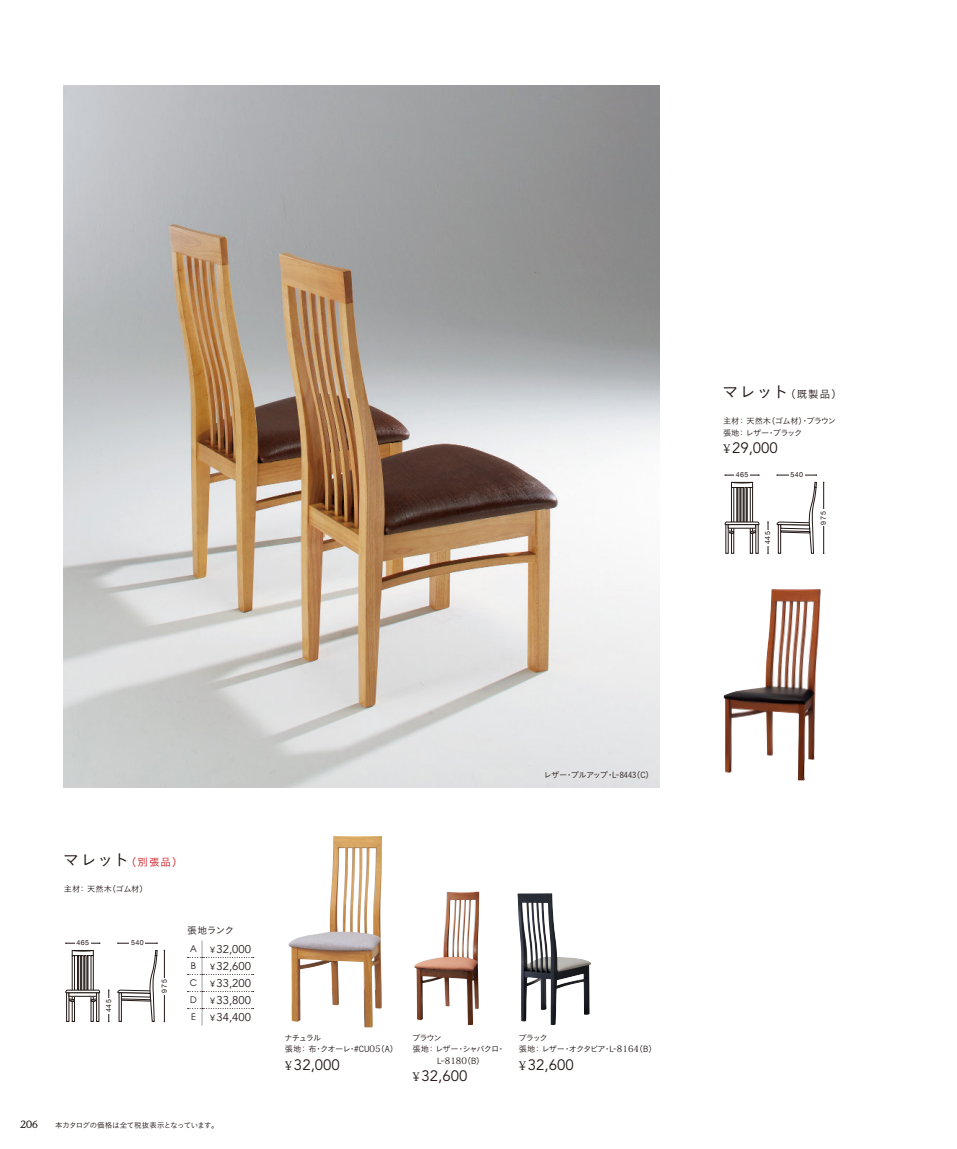
<style>
.page{position:relative;width:957px;height:1149px;background:#fff}
.page>*{position:absolute;margin:0;border:0;box-sizing:border-box;transform-origin:0 0}
.t1{font:15px "Avenir";color:#221815}
.t2{font:11.25px "Avenir";color:#221815}
.t3{font:10.5px "Koburina Go Std W3";color:#221815}
.t4{font:10.5px "Koburina Go Std W3";color:#d0121b}
.t5{font:10.5px "Stone Informal";color:#221815}
.t6{font:9.75px "Koburina Go Std W3";letter-spacing:-.055em;color:#221815}
.t7{font:9px "Avant Garde";color:#221815}
.t8{font:8.25px/11.1px "Koburina Go Std W3";letter-spacing:-.12em;color:#221815}
.t9{font:8.25px/10.9px "Koburina Go Std W3";letter-spacing:-.1em;color:#221815}
.t10{font:8.25px/11.2px "Koburina Go Std W3";letter-spacing:-.07em;color:#221815}
.t11{font:8.25px "Koburina Go Std W3";letter-spacing:-.06em;color:#221815}
.t12{font:7.5px "Koburina Go Std W3";letter-spacing:-.045em;color:#221815}
.t13{font:7.05px "Helvetica Neue";letter-spacing:.06em;color:#221815}
.s1{font-size:16.5px}
.s2{font-family:"Koz Min Pr 6 N";font-size:12px}
.s3{font-size:16.5px;color:#221815}
.s4{font-size:9px}
.s5{font-family:"Koz Min Pr 6 N";font-size:9px}
</style>
<div class="page">
<img style="left:414px;top:891px;width:65px;height:133px">
<img style="left:723px;top:589px;width:98px;height:191px">
<div style="left:80px;top:955px;width:2px;height:37px;border:1px solid #221815"></div>
<div style="left:77px;top:955px;width:2px;height:37px;border:1px solid #221815"></div>
<div style="left:72px;top:955px;width:3px;height:66px;border:1px solid #221815"></div>
<svg style="left:69px;top:998px;width:6px;height:3px"></svg>
<div style="left:66px;top:992px;width:3px;height:29px;border:1px solid #221815"></div>
<div style="left:84px;top:955px;width:1px;height:37px;border:1px solid #221815"></div>
<div style="left:87px;top:955px;width:1px;height:37px;border:1px solid #221815"></div>
<svg style="left:90px;top:998px;width:6px;height:3px"></svg>
<div style="left:69px;top:992px;width:28px;height:4px;border:1px solid #221815"></div>
<div style="left:96px;top:992px;width:3px;height:29px;border:1px solid #221815"></div>
<svg style="left:72px;top:950px;width:22px;height:1px"></svg>
<svg style="left:65px;top:989px;width:35px;height:3px"></svg>
<svg style="left:117px;top:950px;width:40px;height:71px"></svg>
<hr style="left:66px;top:942px;width:34px;height:1px;background:#221815">
<svg style="left:75px;top:942px;width:16px;height:1px"></svg>
<hr style="left:108px;top:989px;width:1px;height:32px;background:#221815">
<svg style="left:108px;top:997px;width:1px;height:16px"></svg>
<hr style="left:118px;top:942px;width:39px;height:1px;background:#221815">
<svg style="left:130px;top:942px;width:15px;height:1px"></svg>
<hr style="left:164px;top:950px;width:1px;height:71px;background:#221815">
<svg style="left:164px;top:977px;width:1px;height:16px"></svg>
<div style="left:739px;top:487px;width:2px;height:37px;border:1px solid #221815"></div>
<div style="left:736px;top:487px;width:2px;height:37px;border:1px solid #221815"></div>
<div style="left:731px;top:487px;width:3px;height:66px;border:1px solid #221815"></div>
<div style="left:743px;top:487px;width:1px;height:37px;border:1px solid #221815"></div>
<div style="left:746px;top:487px;width:1px;height:37px;border:1px solid #221815"></div>
<div style="left:750px;top:487px;width:3px;height:66px;border:1px solid #221815"></div>
<svg style="left:731px;top:482px;width:22px;height:1px"></svg>
<svg style="left:725px;top:521px;width:34px;height:12px"></svg>
<svg style="left:776px;top:482px;width:40px;height:71px"></svg>
<hr style="left:725px;top:474px;width:34px;height:1px;background:#221815">
<svg style="left:734px;top:474px;width:16px;height:1px"></svg>
<hr style="left:768px;top:522px;width:1px;height:31px;background:#221815">
<hr style="left:777px;top:474px;width:39px;height:1px;background:#221815">
<svg style="left:789px;top:474px;width:15px;height:1px"></svg>
<hr style="left:823px;top:482px;width:1px;height:71px;background:#221815">
<svg style="left:823px;top:509px;width:1px;height:17px"></svg>
<img style="left:64px;top:85px;width:595px;height:702px">
<img style="left:517px;top:893px;width:74px;height:131px">
<img style="left:288px;top:836px;width:94px;height:191px">
<svg style="left:187px;top:940px;width:67px;height:85px"></svg>
<p class="t3" style="left:722px;top:385px;width:121px"><span class="s1">マレット</span>（既製品）</p>
<p class="t10" style="left:723px;top:415px;width:115px">主材： 天然木（ゴム材）・ブラウン張地： レザー・ブラック</p>
<p class="t1" style="left:723px;top:439px;width:56px"><span class="s2">¥</span>29,000</p>
<p class="t13" style="left:735px;top:469px;width:14px">465</p>
<p class="t13" style="left:762px;top:544px;width:14px;rotate:-90deg">445</p>
<p class="t13" style="left:790px;top:469px;width:14px">540</p>
<p class="t13" style="left:818px;top:524px;width:15px;rotate:-90deg">975</p>
<p class="t4" style="left:63px;top:853px;width:121px"><span class="s3">マレット</span>（別張品）</p>
<p class="t9" style="left:64px;top:883px;width:85px">主材： 天然木（ゴム材）</p>
<p class="t13" style="left:76px;top:937px;width:14px">465</p>
<p class="t13" style="left:103px;top:1011px;width:14px;rotate:-90deg">445</p>
<p class="t13" style="left:131px;top:937px;width:14px">540</p>
<p class="t13" style="left:159px;top:992px;width:15px;rotate:-90deg">975</p>
<p class="t6" style="left:187px;top:922px;width:49px">張地ランク</p>
<p class="t7" style="left:190px;top:943px;width:8px">A</p>
<p class="t2" style="left:210px;top:941px;width:42px"><span class="s4">¥</span> 32,000</p>
<p class="t7" style="left:191px;top:960px;width:7px">B</p>
<p class="t2" style="left:210px;top:959px;width:42px"><span class="s4">¥</span> 32,600</p>
<p class="t7" style="left:190px;top:977px;width:9px">C</p>
<p class="t2" style="left:210px;top:976px;width:42px"><span class="s4">¥</span> 33,200</p>
<p class="t7" style="left:190px;top:994px;width:8px">D</p>
<p class="t2" style="left:210px;top:993px;width:42px"><span class="s4">¥</span> 33,800</p>
<p class="t7" style="left:191px;top:1011px;width:6px">E</p>
<p class="t2" style="left:210px;top:1010px;width:42px"><span class="s4">¥</span> 34,400</p>
<p class="t5" style="left:20px;top:1117px;width:20px">206</p>
<p class="t12" style="left:55px;top:1119px;width:165px">本カタログの価格は全て税抜表示となっています。</p>
<p class="t11" style="left:543px;top:768px;width:112px">レザー・プルアップ・L-8443（C）</p>
<p class="t9" style="left:284px;top:1032px;width:115px">ナチュラル<br>張地： 布・クオーレ・#CU<span class="s5">05</span>（A）</p>
<p class="t1" style="left:285px;top:1055px;width:56px"><span class="s2">¥</span>32,000</p>
<p class="t8" style="left:412px;top:1032px;width:94px">ブラウン<br>張地： レザー・シャバクロ・　　　L-<span class="s5">8180</span>（B）</p>
<p class="t1" style="left:412px;top:1066px;width:56px"><span class="s2">¥</span>32,600</p>
<p class="t8" style="left:518px;top:1032px;width:140px">ブラック<br>張地： レザー・オクタビア・L-<span class="s5">8164</span>（B）</p>
<p class="t1" style="left:519px;top:1055px;width:56px"><span class="s2">¥</span>32,600</p>
</div>
